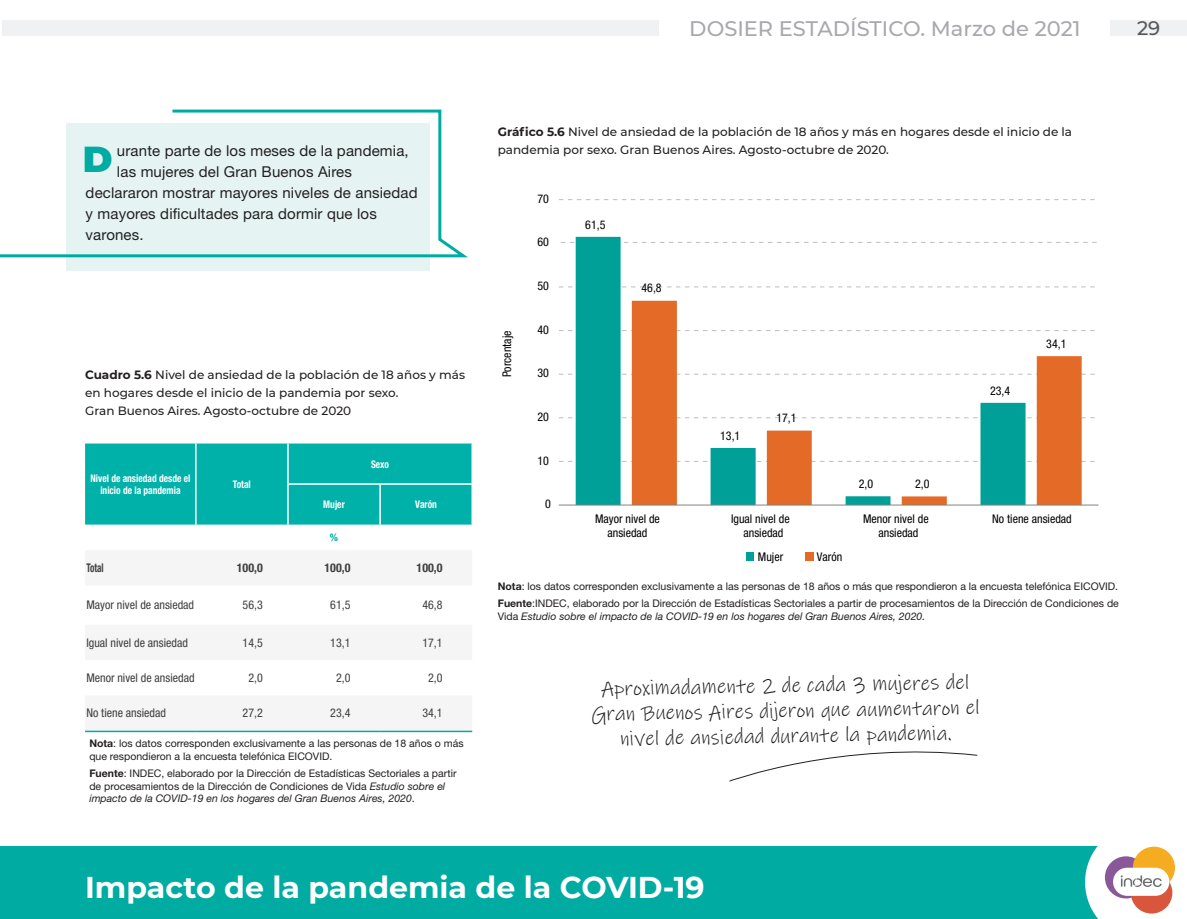
<style>
.page{position:relative;width:1187px;height:919px;background:#fff}
.page>*{position:absolute;margin:0;border:0;box-sizing:border-box;transform-origin:0 0}
.t1{font:900 36px "Montserrat";color:#00aba2}
.t2{font:700 30px "Montserrat";color:#fff}
.t3{font:21px/25.2px "Ink Free";color:#231f20;text-align:center;scale:.96 1}
.t4{font:500 21px "Montserrat";color:#a8a9ad}
.t5{font:500 19.5px "Montserrat";color:#57585a}
.t6{font:15px "Helvetica Neue LT Std";letter-spacing:.01em;color:#231f20}
.t7{font:500 12px/18px "Montserrat";color:#231f20}
.t8{font:condensed 12px/14px "Helvetica Neue LT Std";color:#000;text-align:center}
.datos{font:condensed 12px "Helvetica Neue LT Std";color:#3e3e3f}
.datos-2{font:700 condensed 12px "Helvetica Neue LT Std";color:#3e3e3f}
.datos-3{font:700 condensed 12px "Helvetica Neue LT Std";color:#3e3e3f;scale:.76 1}
.Lamadas_nota_fuente{font:10.5px/12.6px "Helvetica Neue LT Std";color:#231f20}
.cabezal{font:700 condensed 10.5px/12.6px "Helvetica Neue LT Std";color:#fff;text-align:center;scale:.9 1}
.unidades{font:700 condensed 10.5px "Helvetica Neue LT Std";color:#00aba2}
.s1{font-weight:700}
.s2{font-style:italic}
</style>
<div class="page">
<svg style="left:0;top:846px;width:1px;height:72px"></svg>
<div style="left:1px;top:846px;width:1185px;height:72px;background:#00aba2"></div>
<div style="left:1110px;top:21px;width:76px;height:15px;background:#f0f1f2"></div>
<div style="left:3px;top:21px;width:952px;height:15px;background:#f0f1f2"></div>
<div style="left:659px;top:16px;width:451px;height:28px;background:#fff"></div>
<svg style="left:1085px;top:846px;width:101px;height:72px;background:#e5d5c7"></svg>
<div style="left:85px;top:443px;width:386px;height:81px;background:#00b1a9"></div>
<svg style="left:85px;top:732px;width:387px;height:1px"></svg>
<hr style="left:195px;top:443px;width:1px;height:41px;background:#fff">
<hr style="left:195px;top:484px;width:1px;height:40px;background:#fff">
<hr style="left:287px;top:485px;width:2px;height:39px;background:#fff">
<hr style="left:379px;top:485px;width:2px;height:39px;background:#fff">
<hr style="left:287px;top:443px;width:2px;height:40px;background:#fff">
<hr style="left:85px;top:730px;width:111px;height:2px;background:#00aba2">
<hr style="left:196px;top:730px;width:92px;height:2px;background:#00aba2">
<hr style="left:288px;top:730px;width:92px;height:2px;background:#00aba2">
<hr style="left:380px;top:730px;width:92px;height:2px;background:#00aba2">
<hr style="left:287px;top:483px;width:93px;height:2px;background:#fff">
<hr style="left:380px;top:483px;width:93px;height:2px;background:#fff">
<svg style="left:559px;top:199px;width:536px;height:1px"></svg>
<svg style="left:560px;top:242px;width:537px;height:1px"></svg>
<svg style="left:559px;top:287px;width:536px;height:1px"></svg>
<svg style="left:559px;top:330px;width:536px;height:1px"></svg>
<svg style="left:559px;top:374px;width:536px;height:1px"></svg>
<svg style="left:559px;top:417px;width:536px;height:1px"></svg>
<svg style="left:559px;top:461px;width:536px;height:1px"></svg>
<svg style="left:575px;top:237px;width:450px;height:267px"></svg>
<svg style="left:631px;top:301px;width:450px;height:203px"></svg>
<hr style="left:559px;top:504px;width:539px;height:1px;background:#808385">
<div style="left:746px;top:552px;width:8px;height:9px;background:#009f98"></div>
<div style="left:805px;top:552px;width:8px;height:9px;background:#e46a27"></div>
<div style="left:66px;top:123px;width:363px;height:147px;background:#e5f4f3"></div>
<svg style="left:0;top:109px;width:468px;height:150px"></svg>
<svg style="left:729px;top:751px;width:249px;height:30px"></svg>
<h3 class="t4" style="left:689px;top:14px;width:392px">DOSIER ESTADÍSTICO. Marzo de 2021</h3>
<h3 class="t5" style="left:1136px;top:15px;width:25px">29</h3>
<p class="t6" style="left:117px;top:141px;width:293px">urante parte de los meses de la pandemia,</p>
<p class="t6" style="left:117px;top:162px;width:236px">las mujeres del Gran Buenos Aires</p>
<p class="t6" style="left:86px;top:183px;width:333px">declararon mostrar mayores niveles de ansiedad</p>
<p class="t6" style="left:86px;top:204px;width:293px">y mayores dificultades para dormir que los</p>
<p class="t6" style="left:86px;top:225px;width:60px">varones.</p>
<p class="t1" style="left:83px;top:132px;width:31px">D</p>
<p class="t7" style="left:85px;top:365px;width:381px"><span class="s1">Cuadro 5.6</span> Nivel de ansiedad de la población de 18 años y más en hogares desde el inicio de la pandemia por sexo.<br>Gran Buenos Aires. Agosto-octubre de 2020</p>
<p class="cabezal" style="left:90px;top:471px;width:112px">Nivel de ansiedad desde el inicio de la pandemia</p>
<p class="cabezal" style="left:233px;top:477px;width:21px">Total</p>
<p class="cabezal" style="left:371px;top:457px;width:22px">Sexo</p>
<p class="cabezal" style="left:323px;top:498px;width:25px">Mujer</p>
<p class="cabezal" style="left:415px;top:498px;width:26px">Varón</p>
<p class="unidades" style="left:330px;top:531px;width:10px">%</p>
<p class="datos-3" style="left:86px;top:560px;width:24px">Total</p>
<p class="datos-2" style="left:237px;top:560px;width:27px">100,0</p>
<p class="datos-2" style="left:324px;top:560px;width:27px">100,0</p>
<p class="datos-2" style="left:416px;top:560px;width:27px">100,0</p>
<p class="datos" style="left:86px;top:598px;width:109px">Mayor nivel de ansiedad</p>
<p class="datos" style="left:243px;top:598px;width:22px">56,3</p>
<p class="datos" style="left:330px;top:598px;width:22px">61,5</p>
<p class="datos" style="left:422px;top:598px;width:22px">46,8</p>
<p class="datos" style="left:86px;top:635px;width:103px">Igual nivel de ansiedad</p>
<p class="datos" style="left:243px;top:635px;width:22px">14,5</p>
<p class="datos" style="left:330px;top:635px;width:22px">13,1</p>
<p class="datos" style="left:422px;top:635px;width:22px">17,1</p>
<p class="datos" style="left:86px;top:670px;width:110px">Menor nivel de ansiedad</p>
<p class="datos" style="left:248px;top:670px;width:16px">2,0</p>
<p class="datos" style="left:336px;top:670px;width:16px">2,0</p>
<p class="datos" style="left:428px;top:670px;width:16px">2,0</p>
<p class="datos" style="left:86px;top:706px;width:81px">No tiene ansiedad</p>
<p class="datos" style="left:243px;top:706px;width:22px">27,2</p>
<p class="datos" style="left:330px;top:706px;width:22px">23,4</p>
<p class="datos" style="left:422px;top:706px;width:22px">34,1</p>
<p class="Lamadas_nota_fuente" style="left:89px;top:737px;width:376px"><span class="s1">Nota</span>: los datos corresponden exclusivamente a las personas de 18 años o más que respondieron a la encuesta telefónica EICOVID.</p>
<p class="Lamadas_nota_fuente" style="left:89px;top:766px;width:368px"><span class="s1">Fuente</span>: INDEC, elaborado por la Dirección de Estadísticas Sectoriales a partir de procesamientos de la Dirección de Condiciones de Vida <span class="s2">Estudio sobre el impacto de la COVID-19 en los hogares del Gran Buenos Aires, 2020</span>.</p>
<p class="t7" style="left:497px;top:122px;width:576px"><span class="s1">Gráfico 5.6</span> Nivel de ansiedad de la población de 18 años y más en hogares desde el inicio de la pandemia por sexo. Gran Buenos Aires. Agosto-octubre de 2020.</p>
<p class="t8" style="left:499px;top:377px;width:48px;rotate:-90deg">Porcentaje</p>
<p class="t8" style="left:537px;top:191px;width:13px">70</p>
<p class="t8" style="left:537px;top:235px;width:13px">60</p>
<p class="t8" style="left:537px;top:279px;width:13px">50</p>
<p class="t8" style="left:537px;top:322px;width:13px">40</p>
<p class="t8" style="left:537px;top:366px;width:13px">30</p>
<p class="t8" style="left:537px;top:409px;width:13px">20</p>
<p class="t8" style="left:537px;top:453px;width:13px">10</p>
<p class="t8" style="left:545px;top:497px;width:7px">0</p>
<p class="t8" style="left:585px;top:217px;width:22px">61,5</p>
<p class="t8" style="left:641px;top:281px;width:22px">46,8</p>
<p class="t8" style="left:720px;top:428px;width:22px">13,1</p>
<p class="t8" style="left:776px;top:411px;width:22px">17,1</p>
<p class="t8" style="left:858px;top:476px;width:16px">2,0</p>
<p class="t8" style="left:915px;top:477px;width:16px">2,0</p>
<p class="t8" style="left:990px;top:383px;width:22px">23,4</p>
<p class="t8" style="left:1046px;top:336px;width:22px">34,1</p>
<p class="t8" style="left:595px;top:511px;width:66px">Mayor nivel de ansiedad</p>
<p class="t8" style="left:731px;top:511px;width:60px">Igual nivel de ansiedad</p>
<p class="t8" style="left:863px;top:511px;width:67px">Menor nivel de ansiedad</p>
<p class="t8" style="left:992px;top:511px;width:81px">No tiene ansiedad</p>
<p class="t8" style="left:758px;top:549px;width:27px">Mujer</p>
<p class="t8" style="left:816px;top:549px;width:27px">Varón</p>
<p class="Lamadas_nota_fuente" style="left:497px;top:580px;width:622px"><span class="s1">Nota</span>: los datos corresponden exclusivamente a las personas de 18 años o más que respondieron a la encuesta telefónica EICOVID.</p>
<p class="Lamadas_nota_fuente" style="left:497px;top:597px;width:622px"><span class="s1">Fuente</span>:INDEC, elaborado por la Dirección de Estadísticas Sectoriales a partir de procesamientos de la Dirección de Condiciones de<br>Vida <span class="s2">Estudio sobre el impacto de la COVID-19 en los hogares del Gran Buenos Aires, 2020.</span></p>
<p class="t3" style="left:591px;top:676px;width:405px;rotate:-1deg">Aproximadamente 2 de cada 3 mujeres del<br>Gran Buenos Aires dijeron que aumentaron el nivel de ansiedad durante la pandemia.</p>
<p class="t2" style="left:85px;top:865px;width:621px">Impacto de la pandemia de la COVID-19</p>
</div>
